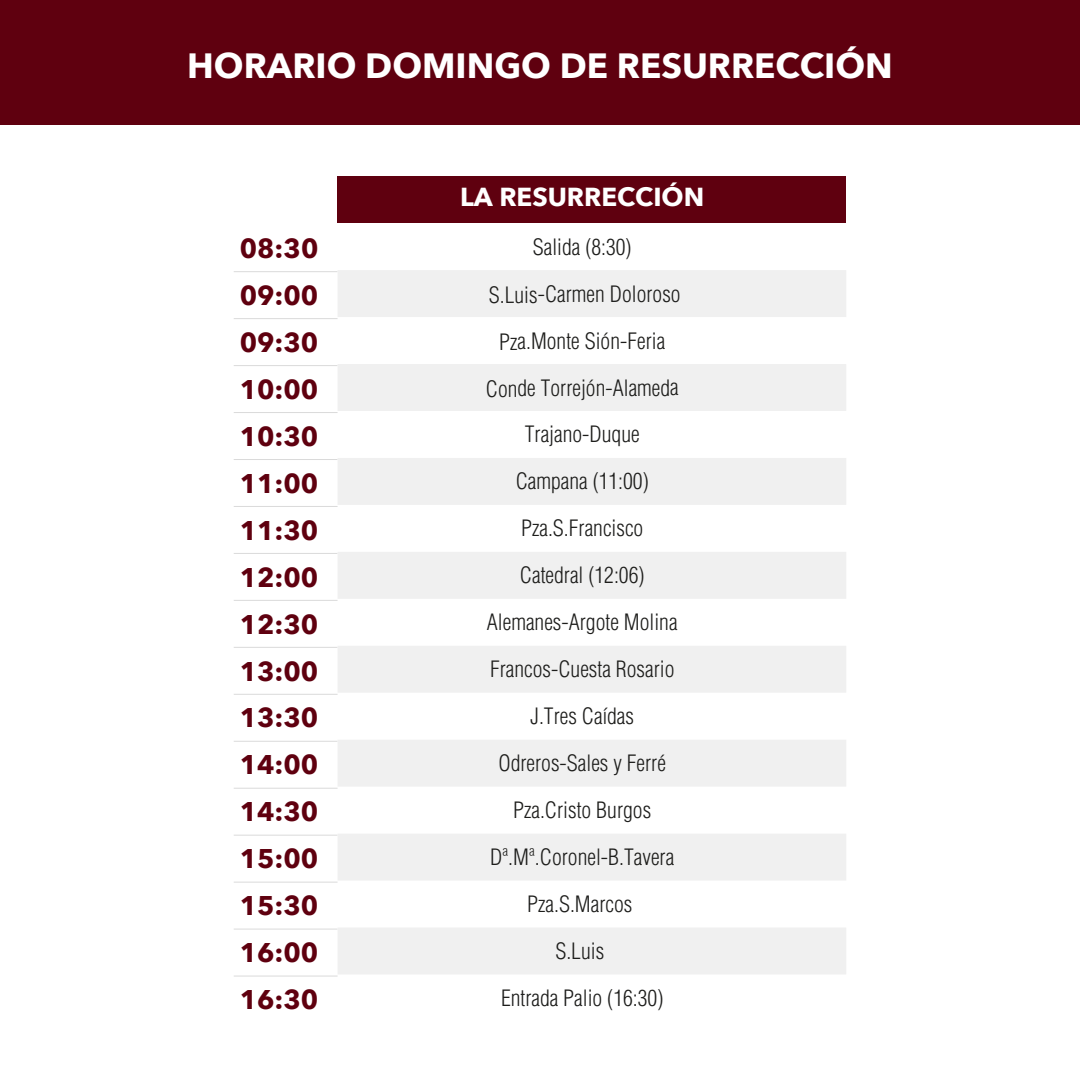
<style>
.page{position:relative;width:1080px;height:1080px;background:#fff}
.page>*{position:absolute;margin:0;border:0;box-sizing:border-box;transform-origin:0 0}
.t1{font:700 35px "Avenir Next";color:#fff}
.t2{font:700 27px/47px "Avenir Next";color:#5f000f;text-align:justify}
.t3{font:700 26px "Avenir Next";color:#fff}
.t4{font:300 condensed 22px/46.9px "Helvetica LT Std";color:#1d1d1b;text-align:center}
</style>
<div class="page">
<div style="left:0;top:0;width:1080px;height:124px;background:#5f000f"></div>
<hr style="left:234px;top:272px;width:104px;height:1px;background:#dadada">
<hr style="left:234px;top:318px;width:104px;height:1px;background:#dadada">
<hr style="left:234px;top:365px;width:104px;height:1px;background:#dadada">
<hr style="left:234px;top:412px;width:104px;height:1px;background:#dadada">
<hr style="left:234px;top:459px;width:104px;height:1px;background:#dadada">
<hr style="left:234px;top:506px;width:104px;height:1px;background:#dadada">
<hr style="left:234px;top:553px;width:104px;height:1px;background:#dadada">
<hr style="left:234px;top:600px;width:104px;height:1px;background:#dadada">
<hr style="left:234px;top:647px;width:104px;height:1px;background:#dadada">
<hr style="left:234px;top:694px;width:104px;height:1px;background:#dadada">
<hr style="left:234px;top:741px;width:104px;height:1px;background:#dadada">
<hr style="left:234px;top:788px;width:104px;height:1px;background:#dadada">
<hr style="left:234px;top:835px;width:104px;height:1px;background:#dadada">
<hr style="left:234px;top:882px;width:104px;height:1px;background:#dadada">
<hr style="left:234px;top:929px;width:104px;height:1px;background:#dadada">
<hr style="left:234px;top:976px;width:104px;height:1px;background:#dadada">
<div style="left:338px;top:176px;width:508px;height:47px;background:#5f000f"></div>
<svg style="left:338px;top:270px;width:508px;height:704px;fill:#f0f0f0"></svg>
<h1 class="t1" style="left:187px;top:36px;width:707px">HORARIO DOMINGO DE RESURRECCIÓN</h1>
<p class="t2" style="left:240px;top:225px;width:81px">08:30<br>09:00<br>09:30<br>10:00<br>10:30<br>11:00<br>11:30<br>12:00<br>12:30<br>13:00<br>13:30<br>14:00<br>14:30<br>15:00<br>15:30<br>16:00<br>16:30</p>
<p class="t3" style="left:460px;top:174px;width:246px">LA RESURRECCIÓN</p>
<p class="t4" style="left:486px;top:223px;width:197px">Salida (8:30)<br>S.Luis-Carmen Doloroso<br>Pza.Monte Sión-Feria<br>Conde Torrejón-Alameda<br>Trajano-Duque<br>Campana (11:00)<br>Pza.S.Francisco<br>Catedral (12:06)<br>Alemanes-Argote Molina<br>Francos-Cuesta Rosario<br>J.Tres Caídas<br>Odreros-Sales y Ferré<br>Pza.Cristo Burgos<br>Dª.Mª.Coronel-B.Tavera<br>Pza.S.Marcos<br>S.Luis<br>Entrada Palio (16:30)</p>
</div>
